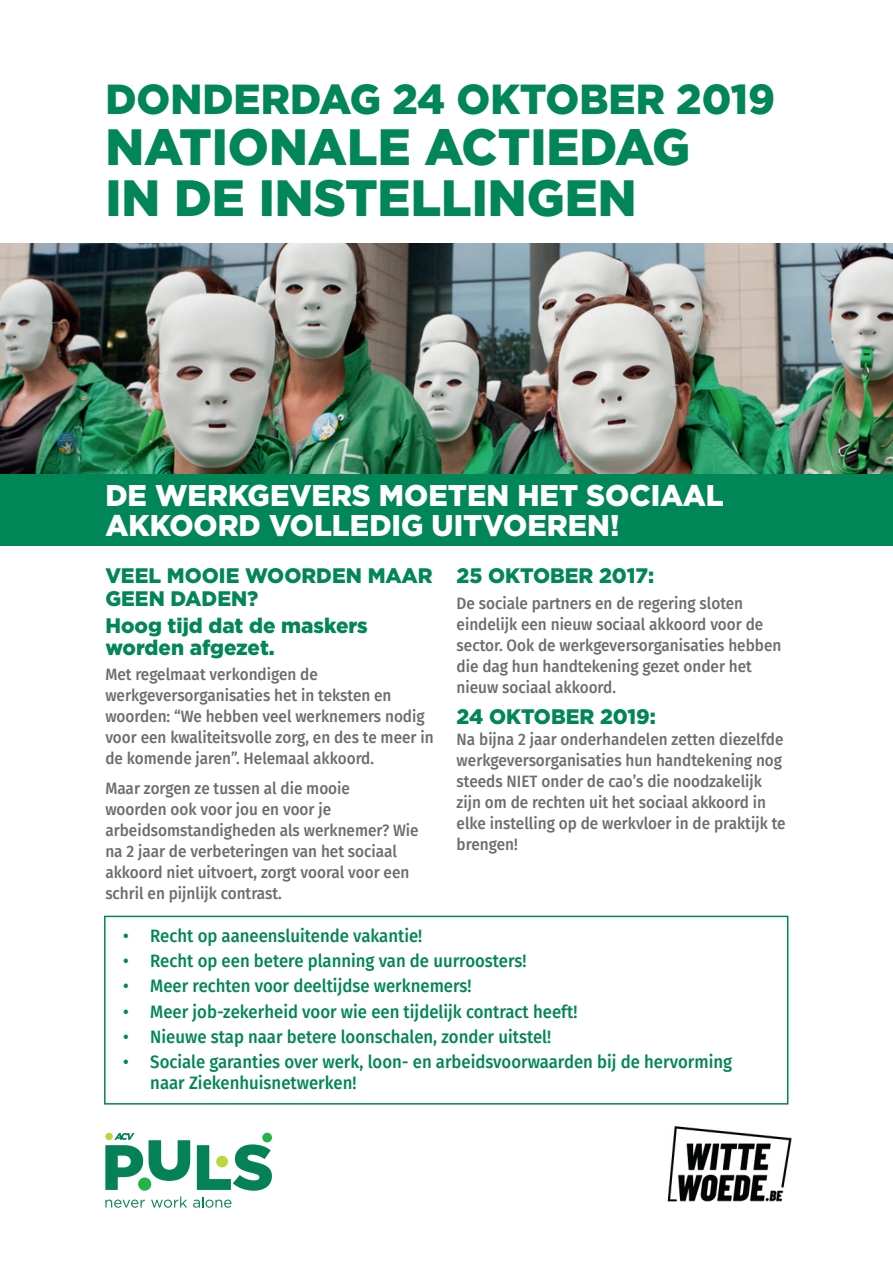
<style>
.page{position:relative;width:893px;height:1263px;background:#fff}
.page>*{position:absolute;margin:0;border:0;box-sizing:border-box;transform-origin:0 0}
.t1{font:900 51px/51px "Gotham";color:#008657}
.t2{font:900 42px "Gotham";color:#008657}
.t3{font:900 30px/30px "Gotham";color:#fff}
.t4{font:900 21px/22.5px "Gotham";color:#008657}
.t5{font:500 18px/21px "Fira Sans";color:#008657;scale:.93 1}
.t6{font:500 16.5px/21px "Fira Sans";color:#6c6d70;scale:.93 1}
</style>
<div class="page">
<img style="left:0;top:243px;width:893px;height:231px">
<div style="left:0;top:474px;width:893px;height:72px;background:#008657"></div>
<div style="left:104px;top:916px;width:684px;height:188px;border:2px solid #008657"></div>
<svg style="left:105px;top:1133px;width:167px;height:75px"></svg>
<img style="left:667px;top:1126px;width:125px;height:76px">
<h2 class="t2" style="left:105px;top:70px;width:671px">DONDERDAG 24 OKTOBER 2019</h2>
<h1 class="t1" style="left:105px;top:120px;width:586px">NATIONALE ACTIEDAG<br>IN DE INSTELLINGEN</h1>
<h3 class="t3" style="left:105px;top:480px;width:620px">DE WERKGEVERS MOETEN HET SOCIAAL<br>AKKOORD VOLLEDIG UITVOEREN!</h3>
<p class="t4" style="left:105px;top:564px;width:329px">VEEL MOOIE WOORDEN MAAR<br>GEEN DADEN?</p>
<p class="t4" style="left:105px;top:614px;width:264px">Hoog tijd dat de maskers worden afgezet.</p>
<p class="t6" style="left:105px;top:663px;width:355px">Met regelmaat verkondigen de werkgeversorganisaties het in teksten en woorden: “We hebben veel werknemers nodig voor een kwaliteitsvolle zorg, en des te meer in de komende jaren”. Helemaal akkoord.</p>
<p class="t6" style="left:105px;top:777px;width:338px">Maar zorgen ze tussen al die mooie<br>woorden ook voor jou en voor je arbeidsomstandigheden als werknemer? Wie na 2 jaar de verbeteringen van het sociaal akkoord niet uitvoert, zorgt vooral voor een schril en pijnlijk contrast.</p>
<p class="t4" style="left:457px;top:564px;width:199px">25 OKTOBER 2017:</p>
<p class="t6" style="left:457px;top:592px;width:351px">De sociale partners en de regering sloten eindelijk een nieuw sociaal akkoord voor de sector. Ook de werkgeversorganisaties hebben die dag hun handtekening gezet onder het nieuw sociaal akkoord.</p>
<p class="t4" style="left:457px;top:705px;width:201px">24 OKTOBER 2019:</p>
<p class="t6" style="left:457px;top:728px;width:355px">Na bijna 2 jaar onderhandelen zetten diezelfde werkgeversorganisaties hun handtekening nog steeds NIET onder de cao’s die noodzakelijk zijn om de rechten uit het sociaal akkoord in elke instelling op de werkvloer in de praktijk te brengen!</p>
<p class="t5" style="left:123px;top:924px;width:323px">• Recht op aaneensluitende vakantie!</p>
<p class="t5" style="left:123px;top:949px;width:435px">• Recht op een betere planning van de uurroosters!</p>
<p class="t5" style="left:123px;top:974px;width:376px">• Meer rechten voor deeltijdse werknemers!</p>
<p class="t5" style="left:123px;top:1000px;width:490px">• Meer job-zekerheid voor wie een tijdelijk contract heeft!</p>
<p class="t5" style="left:123px;top:1025px;width:462px">• Nieuwe stap naar betere loonschalen, zonder uitstel!</p>
<p class="t5" style="left:150px;top:1050px;width:627px;text-indent:-27px">• Sociale garanties over werk, loon- en arbeidsvoorwaarden bij de hervorming naar Ziekenhuisnetwerken!</p>
</div>
